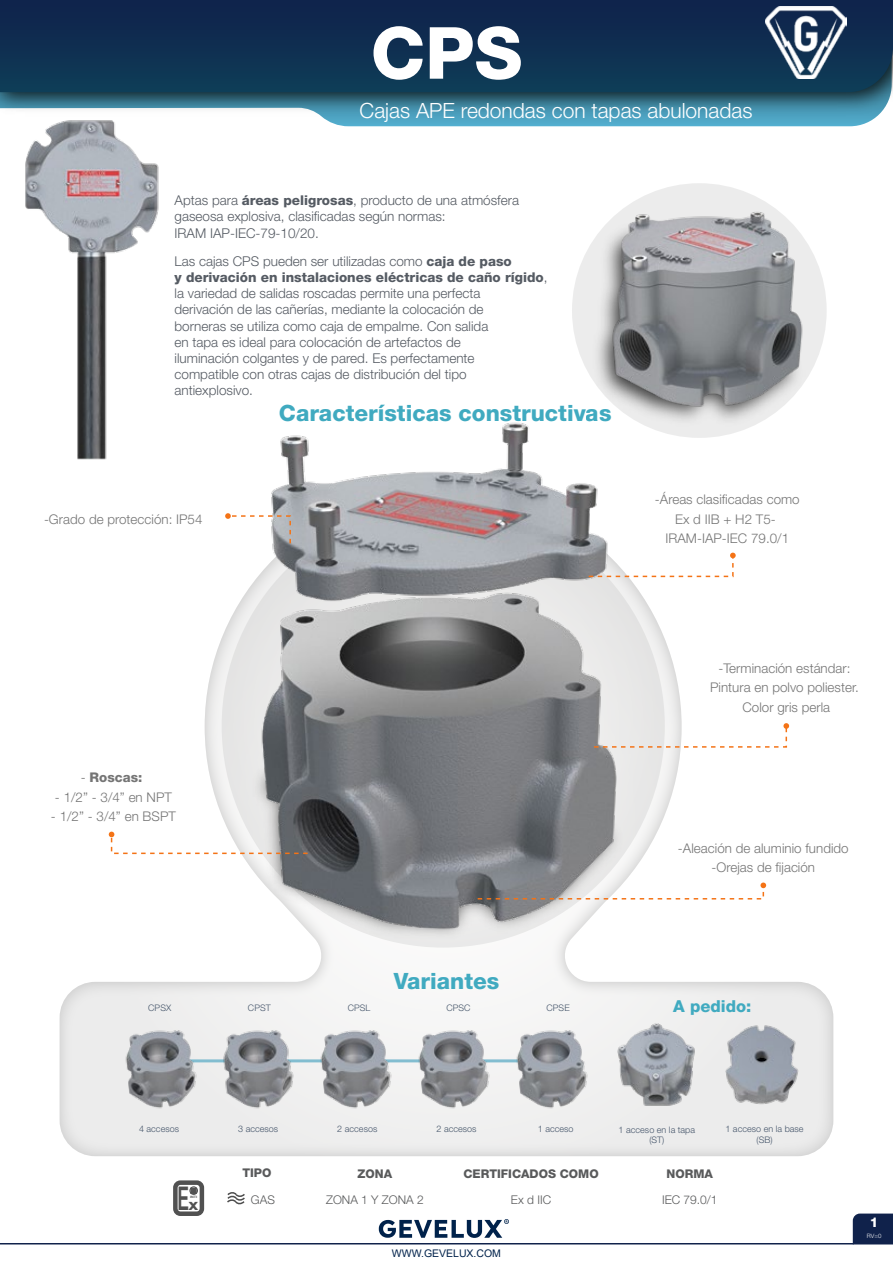
<style>
.page{position:relative;width:893px;height:1263px;background:#fff}
.page>*{position:absolute;margin:0;border:0;box-sizing:border-box;transform-origin:0 0}
.t1{font:800 72px "Helvetica Neue LT Std";color:#fff}
.t2{font:700 32.55px "Arial Narrow";color:#515151;scale:.66 1}
.t3{font:800 22.5px "Helvetica Neue LT Std";color:#40aac0}
.t4{font:300 21px "Helvetica Neue LT Std";color:#fff}
.t5{font:800 16.5px "Helvetica Neue LT Std";color:#40aac0}
.t6{font:300 13.5px/16.2px "Helvetica Neue LT Std";color:#555b63}
.t7{font:800 13.5px "Helvetica Neue LT Std";color:#fff}
.t8{font:300 13.35px/19.2px "Helvetica Neue LT Std";letter-spacing:.005em;color:#757575;text-align:center}
.t9{font:800 13.35px "Helvetica Neue LT Std";letter-spacing:.005em;color:#757575}
.t10{font:300 12px "Helvetica Neue LT Std";color:#595a5b}
.t11{font:800 12px "Helvetica Neue LT Std";color:#595a5b}
.t12{font:10.5px "Arial";color:#00224b}
.t13{font:300 9px/10.8px "Helvetica Neue LT Std";letter-spacing:.005em;color:#45556a;text-align:center}
.t14{font:300 6px "Helvetica Neue LT Std";color:#fff}
.t15{font:700 3.15px "Arial Narrow";color:#515151;scale:1.49 1}
.s1{font-weight:800}
.s2{font-weight:300}
.s3{font-size:15.75px}
</style>
<div class="page">
<svg style="left:60px;top:552px;width:773px;height:604px"></svg>
<div style="left:222px;top:504px;width:443px;height:443px;background:#e6e6e6;border-radius:50%"></div>
<div style="left:325px;top:119px;width:548px;height:7px;background:#51aaca"></div>
<img style="left:0;top:92px;width:892px;height:27px">
<svg style="left:0;top:0;width:893px;height:92px;background:#0f2f51"></svg>
<img style="left:765px;top:7px;width:81px;height:71px">
<div style="left:572px;top:183px;width:255px;height:255px;background:#ececec;border-radius:50%"></div>
<img style="left:586px;top:231px;width:162px;height:202px">
<img style="left:608px;top:195px;width:205px;height:231px">
<hr style="left:0;top:1243px;width:853px;height:1px;background:#10224b">
<svg style="left:852px;top:1213px;width:41px;height:32px"></svg>
<svg style="left:379px;top:1219px;width:130px;height:19px"></svg>
<img style="left:646px;top:1021px;width:53px;height:87px">
<img style="left:12px;top:116px;width:152px;height:344px">
<img style="left:722px;top:1021px;width:81px;height:87px">
<img style="left:246px;top:827px;width:387px;height:118px">
<img style="left:250px;top:405px;width:380px;height:536px">
<svg style="left:109px;top:832px;width:200px;height:23px"></svg>
<svg style="left:476px;top:882px;width:290px;height:18px"></svg>
<svg style="left:587px;top:553px;width:149px;height:25px"></svg>
<svg style="left:592px;top:723px;width:197px;height:25px"></svg>
<svg style="left:225px;top:513px;width:67px;height:32px"></svg>
<img style="left:454px;top:1011px;width:192px;height:108px">
<img style="left:353px;top:1011px;width:98px;height:108px">
<img style="left:255px;top:1011px;width:98px;height:108px">
<img style="left:63px;top:1011px;width:192px;height:108px">
<svg style="left:227px;top:1192px;width:18px;height:12px"></svg>
<div style="left:173px;top:1180px;width:31px;height:36px;border:4px solid #515151;border-radius:5px"></div>
<div style="left:190px;top:1186px;width:8px;height:9px;border:1px solid #515151;border-radius:50%"></div>
<svg style="left:190px;top:1188px;width:7px;height:6px"></svg>
<h1 class="t1" style="left:370px;top:10px;width:153px">CPS</h1>
<h3 class="t4" style="left:360px;top:98px;width:394px">Cajas APE redondas con tapas abulonadas</h3>
<p class="t6" style="left:175px;top:192px;width:346px">Aptas para <span class="s1">áreas peligrosas</span>, producto de una atmósfera gaseosa explosiva, clasificadas según normas:<br>IRAM IAP-IEC-79-10/20.</p>
<p class="t6" style="left:175px;top:253px;width:375px">Las cajas CPS pueden ser utilizadas como <span class="s1">caja de paso<br>y derivación en instalaciones eléctricas de caño rígido</span>, la variedad de salidas roscadas permite una perfecta<br>derivación de las cañerías, mediante la colocación de<br>borneras se utiliza como caja de empalme. Con salida<br>en tapa es ideal para colocación de artefactos de<br>iluminación colgantes y de pared. Es perfectamente<br>compatible con otras cajas de distribución del tipo antiexplosivo.</p>
<p class="t8" style="left:44px;top:509px;width:160px">-Grado de protección: IP54</p>
<h3 class="t3" style="left:279px;top:400px;width:334px">Características constructivas</h3>
<p class="t8" style="left:655px;top:490px;width:146px">-Áreas clasificadas como<br>Ex d IIB + H2 T5-<br>IRAM-IAP-IEC 79.0/1</p>
<p class="t9" style="left:81px;top:769px;width:63px"><span class="s2">-</span> Roscas:</p>
<p class="t8" style="left:55px;top:787px;width:118px">- 1/2” - 3/4” en NPT</p>
<p class="t8" style="left:51px;top:806px;width:126px">- 1/2” - 3/4” en BSPT</p>
<h3 class="t3" style="left:394px;top:968px;width:107px">Variantes</h3>
<p class="t13" style="left:148px;top:1002px;width:24px">CPSX</p>
<p class="t13" style="left:248px;top:1002px;width:24px">CPST</p>
<p class="t13" style="left:348px;top:1002px;width:24px">CPSL</p>
<p class="t13" style="left:446px;top:1002px;width:26px">CPSC</p>
<p class="t13" style="left:547px;top:1002px;width:25px">CPSE</p>
<p class="t8" style="left:710px;top:658px;width:150px">-Terminación estándar:<br>Pintura en polvo poliester.<br>Color gris perla</p>
<p class="t8" style="left:678px;top:838px;width:172px">-Aleación de aluminio fundido -Orejas de fijación</p>
<p class="t5" style="left:673px;top:996px;width:80px">A pedido:</p>
<p class="t13" style="left:139px;top:1123px;width:42px">4 accesos</p>
<p class="t13" style="left:238px;top:1123px;width:42px">3 accesos</p>
<p class="t13" style="left:337px;top:1123px;width:42px">2 accesos</p>
<p class="t13" style="left:436px;top:1123px;width:42px">2 accesos</p>
<p class="t13" style="left:538px;top:1123px;width:37px">1 acceso</p>
<p class="t13" style="left:619px;top:1124px;width:78px">1 acceso en la tapa (ST)</p>
<p class="t13" style="left:725px;top:1123px;width:80px">1 acceso en la base (SB)</p>
<h2 class="t2" style="left:178px;top:1174px;width:33px">E<span class="s3">x</span></h2>
<p class="t15" style="left:190px;top:1195px;width:6px">INTI</p>
<p class="t11" style="left:242px;top:1166px;width:31px">TIPO</p>
<p class="t11" style="left:357px;top:1166px;width:36px">ZONA</p>
<p class="t11" style="left:463px;top:1166px;width:137px">CERTIFICADOS COMO</p>
<p class="t11" style="left:666px;top:1166px;width:48px">NORMA</p>
<p class="t10" style="left:251px;top:1192px;width:26px">GAS</p>
<p class="t10" style="left:326px;top:1192px;width:99px">ZONA 1 Y ZONA 2</p>
<p class="t10" style="left:511px;top:1192px;width:42px">Ex d IIC</p>
<p class="t10" style="left:662px;top:1192px;width:57px">IEC 79.0/1</p>
<p class="t12" style="left:392px;top:1246px;width:111px">WWW.GEVELUX.COM</p>
<p class="t7" style="left:870px;top:1214px;width:10px">1</p>
<p class="t14" style="left:867px;top:1232px;width:16px">RV=0</p>
</div>
